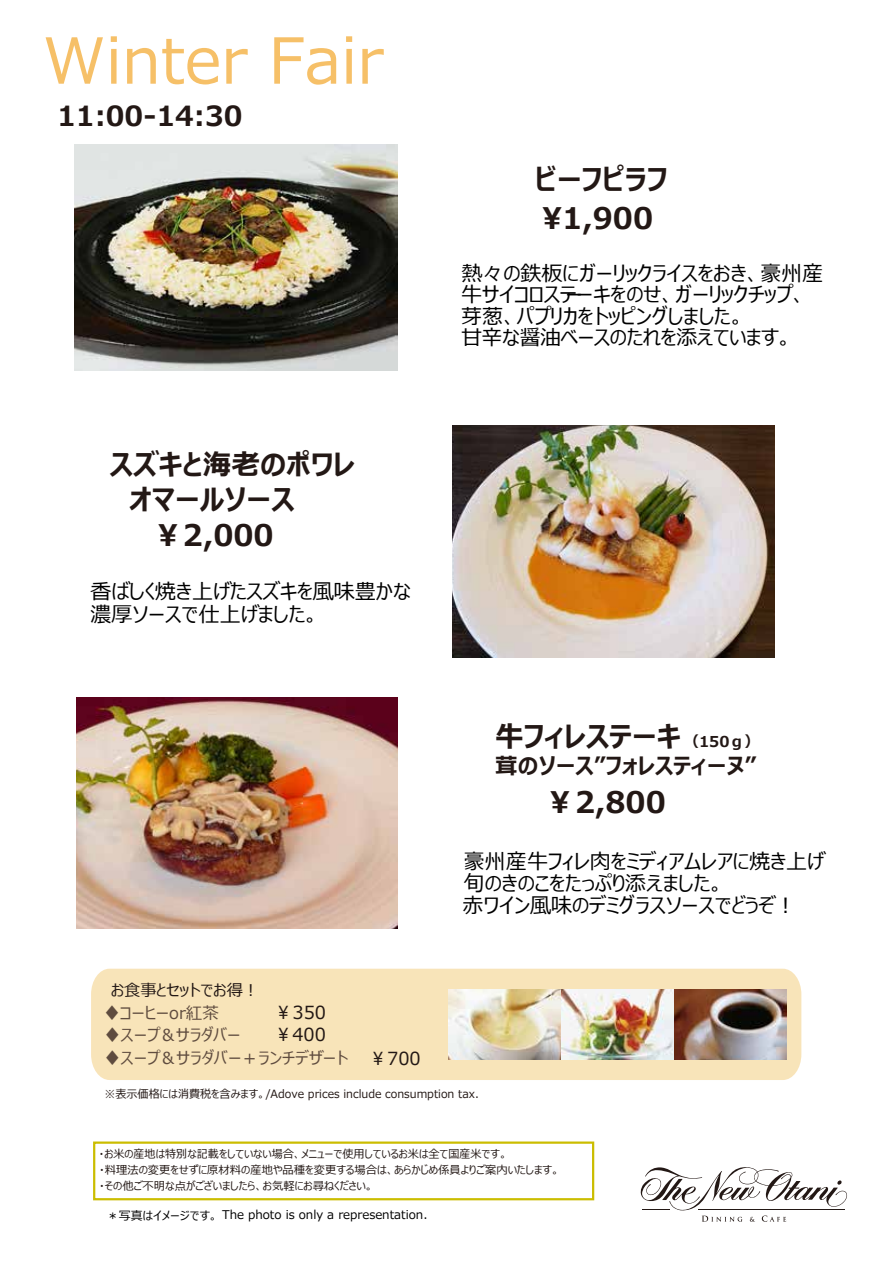
<style>
.page{position:relative;width:893px;height:1263px;background:#fff}
.page>*{position:absolute;margin:0;border:0;box-sizing:border-box;transform-origin:0 0}
.t1{font:63px "Meiryo UI";color:#f6c068}
.t2{font:700 29.7px "Meiryo UI";color:#231815}
.t3{font:700 28.65px/34.3px "Meiryo UI";color:#231815}
.t4{font:700 27.75px "Meiryo UI";color:#231815}
.t5{font:700 22.5px "Meiryo UI";color:#231815}
.t6{font:21px/21.6px "Meiryo UI";color:#000}
.t7{font:21px/21.6px "Meiryo UI";letter-spacing:-.02em;color:#000}
.t8{font:18px "Meiryo UI";color:#231815}
.t9{font:16.5px "Meiryo UI";letter-spacing:.01em;color:#5f4c3f}
.t10{font:16.05px "Meiryo UI";color:#231815}
.t11{font:12px "Meiryo UI";color:#000}
.t12{font:11.25px/16.2px "Meiryo UI";color:#231815}
.s1{font-size:18px;color:#231815}
.s2{font-size:15px}
</style>
<div class="page">
<div style="left:93px;top:1141px;width:501px;height:59px;background:#fff;border:2px solid #cbbd00"></div>
<div style="left:91px;top:969px;width:710px;height:111px;background:#f8e4b9"></div>
<img style="left:449px;top:989px;width:337px;height:70px">
<svg style="left:640px;top:1167px;width:207px;height:55px"></svg>
<img style="left:75px;top:144px;width:322px;height:227px">
<img style="left:452px;top:426px;width:323px;height:232px">
<img style="left:76px;top:697px;width:321px;height:231px">
<h1 class="t1" style="left:43px;top:17px;width:342px">Winter Fair</h1>
<h3 class="t4" style="left:57px;top:97px;width:187px">11:00-14:30</h3>
<h3 class="t3" style="left:110px;top:449px;width:247px">スズキと海老のポワレ　オマールソース</h3>
<h2 class="t2" style="left:153px;top:514px;width:122px">￥2,000</h2>
<h3 class="t6" style="left:90px;top:581px;width:322px;line-height:22.6px">香ばしく焼き上げたスズキを風味豊かな濃厚ソースで仕上げました。</h3>
<h3 class="t10" style="left:111px;top:979px;width:149px">お食事とセットでお得︕</h3>
<h3 class="t9" style="left:104px;top:1002px;width:117px">♦コーヒーor紅茶</h3>
<h3 class="t8" style="left:275px;top:999px;width:53px">￥350</h3>
<h3 class="t9" style="left:104px;top:1023px;width:138px">♦スープ＆サラダバー</h3>
<h3 class="t8" style="left:274px;top:1021px;width:53px">￥400</h3>
<h3 class="t9" style="left:104px;top:1046px;width:318px">♦スープ＆サラダバー＋ランチデザート <span class="s1">￥700</span></h3>
<h3 class="t3" style="left:535px;top:164px;width:134px">ビーフピラフ</h3>
<h2 class="t2" style="left:542px;top:197px;width:113px">\1,900</h2>
<h3 class="t6" style="left:461px;top:263px;width:364px">熱々の鉄板にガーリックライスをおき、豪州産牛サイコロステーキをのせ、ガーリックチップ、</h3>
<h3 class="t7" style="left:461px;top:285px;width:333px;text-indent:105px">ー<br>芽葱、パプリカをトッピングしました。<br>甘辛な醤油ベースのたれを添えています。</h3>
<h3 class="t3" style="left:495px;top:721px;width:266px">牛フィレステーキ<span class="s2">（150ｇ）</span></h3>
<h3 class="t5" style="left:495px;top:750px;width:263px">茸のソース”フォレスティーヌ”</h3>
<h2 class="t2" style="left:545px;top:781px;width:122px">￥2,800</h2>
<h3 class="t6" style="left:462px;top:852px;width:363px">豪州産牛フィレ肉をミディアムレアに焼き上げ旬のきのこをたっぷり添えました。<br>赤ワイン風味のデミグラスソースでどうぞ︕</h3>
<p class="t12" style="left:104px;top:1086px;width:376px">※表示価格には消費税を含みます。/Adove prices include consumption tax.</p>
<p class="t12" style="left:99px;top:1146px;width:462px">・お米の産地は特別な記載をしていない場合、メニューで使用しているお米は全て国産米です。<br>・料理法の変更をせずに原材料の産地や品種を変更する場合は、あらかじめ係員よりご案内いたします。・その他ご不明な点がございましたら、お気軽にお尋ねください。</p>
<p class="t11" style="left:107px;top:1207px;width:322px">＊写真はイメージです。 The photo is only a representation.</p>
</div>
